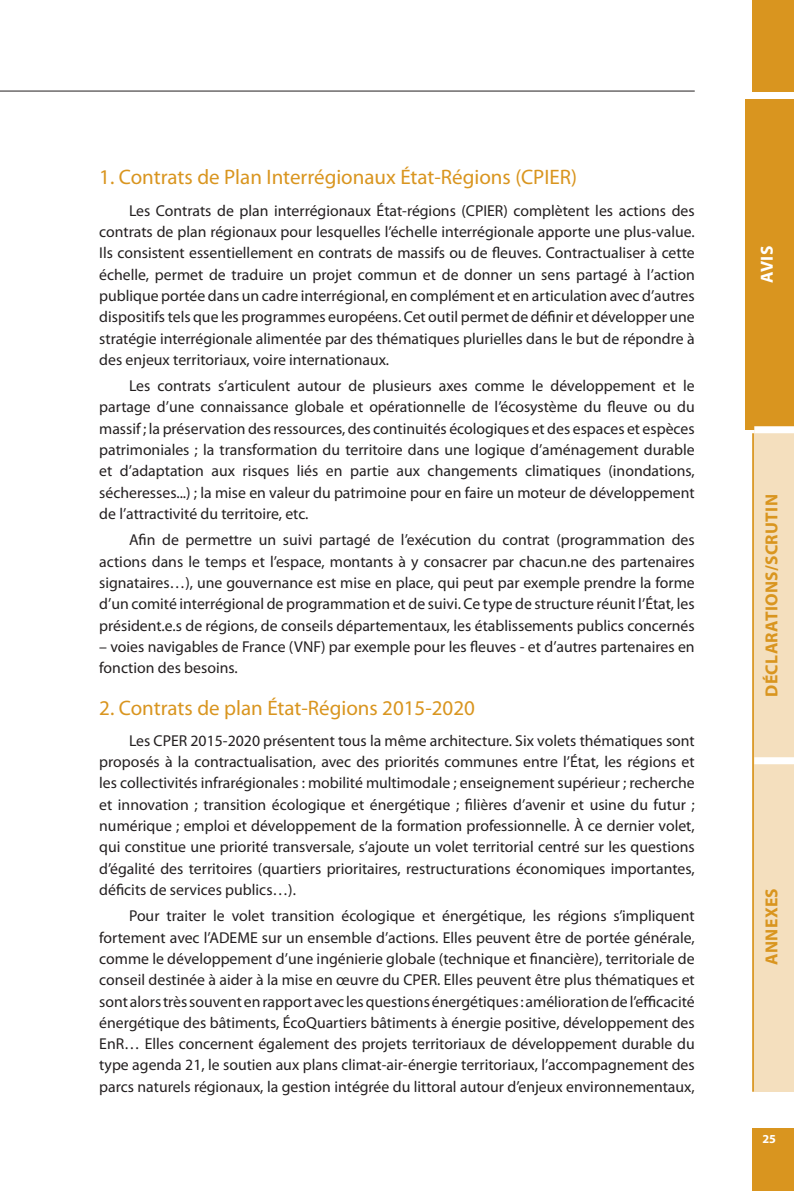
<style>
.page{position:relative;width:794px;height:1191px;background:#fff}
.page>*{position:absolute;margin:0;border:0;box-sizing:border-box;transform-origin:0 0}
.Titre_6_Paragraphe{font:21px "Myriad Pro";color:#d9951f}
.t1{font:700 17.5px "Myriad Pro";letter-spacing:.02em;color:#d9951f}
.t2{font:700 17.5px "Myriad Pro";color:#fff}
.Alinéa{font:15.75px/21.3px "Myriad Pro";color:#231f20;text-align:justify}
.t3{font:700 12.25px "Myriad Pro";color:#fff}
</style>
<div class="page">
<div style="left:752px;top:1129px;width:42px;height:62px;background:#d9951f"></div>
<div style="left:752px;top:0;width:42px;height:91px;background:#d9951f"></div>
<div style="left:754px;top:430px;width:40px;height:330px;background:#f4dfbe"></div>
<div style="left:754px;top:761px;width:40px;height:330px;background:#f4dfbe"></div>
<hr style="left:752px;top:433px;width:2px;height:658px;background:#d9951f">
<div style="left:745px;top:99px;width:49px;height:331px;background:#d9951f"></div>
<div style="left:754px;top:426px;width:40px;height:7px;background:#fff"></div>
<div style="left:754px;top:757px;width:40px;height:7px;background:#fff"></div>
<hr style="left:0;top:91px;width:694px;height:1px;background:#231f20">
<p class="Titre_6_Paragraphe" style="left:99px;top:164px;width:479px">1. Contrats de Plan Interrégionaux État-Régions (CPIER)</p>
<p class="Alinéa" style="left:99px;top:199px;width:597px;text-indent:30px">Les Contrats de plan interrégionaux État-régions (CPIER) complètent les actions des contrats de plan régionaux pour lesquelles l’échelle interrégionale apporte une plus-value.<br>Ils consistent essentiellement en contrats de massifs ou de fleuves. Contractualiser à cette échelle, permet de traduire un projet commun et de donner un sens partagé à l’action publique portée dans un cadre interrégional, en complément et en articulation avec d’autres dispositifs tels que les programmes européens. Cet outil permet de définir et développer une stratégie interrégionale alimentée par des thématiques plurielles dans le but de répondre à des enjeux territoriaux, voire internationaux.</p>
<p class="Alinéa" style="left:99px;top:375px;width:597px;text-indent:30px">Les contrats s’articulent autour de plusieurs axes comme le développement et le partage d’une connaissance globale et opérationnelle de l’écosystème du fleuve ou du massif ; la préservation des ressources, des continuités écologiques et des espaces et espèces patrimoniales ; la transformation du territoire dans une logique d’aménagement durable et d’adaptation aux risques liés en partie aux changements climatiques (inondations, sécheresses...) ; la mise en valeur du patrimoine pour en faire un moteur de développement de l’attractivité du territoire, etc.</p>
<p class="Alinéa" style="left:99px;top:529px;width:597px;text-indent:30px">Afin de permettre un suivi partagé de l’exécution du contrat (programmation des actions dans le temps et l’espace, montants à y consacrer par chacun.ne des partenaires signataires…), une gouvernance est mise en place, qui peut par exemple prendre la forme d’un comité interrégional de programmation et de suivi. Ce type de structure réunit l’État, les président.e.s de régions, de conseils départementaux, les établissements publics concernés</p>
<p class="Alinéa" style="left:99px;top:635px;width:597px">– voies navigables de France (VNF) par exemple pour les fleuves - et d’autres partenaires en fonction des besoins.</p>
<p class="Titre_6_Paragraphe" style="left:99px;top:694px;width:377px">2. Contrats de plan État-Régions 2015-2020</p>
<p class="Alinéa" style="left:99px;top:729px;width:597px;text-indent:30px">Les CPER 2015-2020 présentent tous la même architecture. Six volets thématiques sont proposés à la contractualisation, avec des priorités communes entre l’État, les régions et les collectivités infrarégionales : mobilité multimodale ; enseignement supérieur ; recherche et innovation ; transition écologique et énergétique ; filières d’avenir et usine du futur ; numérique ; emploi et développement de la formation professionnelle. À ce dernier volet, qui constitue une priorité transversale, s’ajoute un volet territorial centré sur les questions d’égalité des territoires (quartiers prioritaires, restructurations économiques importantes, déficits de services publics…).</p>
<p class="Alinéa" style="left:99px;top:905px;width:597px;text-indent:30px">Pour traiter le volet transition écologique et énergétique, les régions s’impliquent fortement avec l’ADEME sur un ensemble d’actions. Elles peuvent être de portée générale, comme le développement d’une ingénierie globale (technique et financière), territoriale de conseil destinée à aider à la mise en œuvre du CPER. Elles peuvent être plus thématiques et sont alors très souvent en rapport avec les questions énergétiques : amélioration de l’efficacité énergétique des bâtiments, ÉcoQuartiers bâtiments à énergie positive, développement des EnR… Elles concernent également des projets territoriaux de développement durable du type agenda 21, le soutien aux plans climat-air-énergie territoriaux, l’accompagnement des parcs naturels régionaux, la gestion intégrée du littoral autour d’enjeux environnementaux,</p>
<p class="t2" style="left:755px;top:283px;width:39px;rotate:-90deg">AVIS</p>
<p class="t1" style="left:760px;top:697px;width:204px;rotate:-90deg">DÉCLARATIONS/SCRUTIN</p>
<p class="t1" style="left:760px;top:964px;width:78px;rotate:-90deg">ANNEXES</p>
<p class="t3" style="left:762px;top:1131px;width:15px">25</p>
</div>
